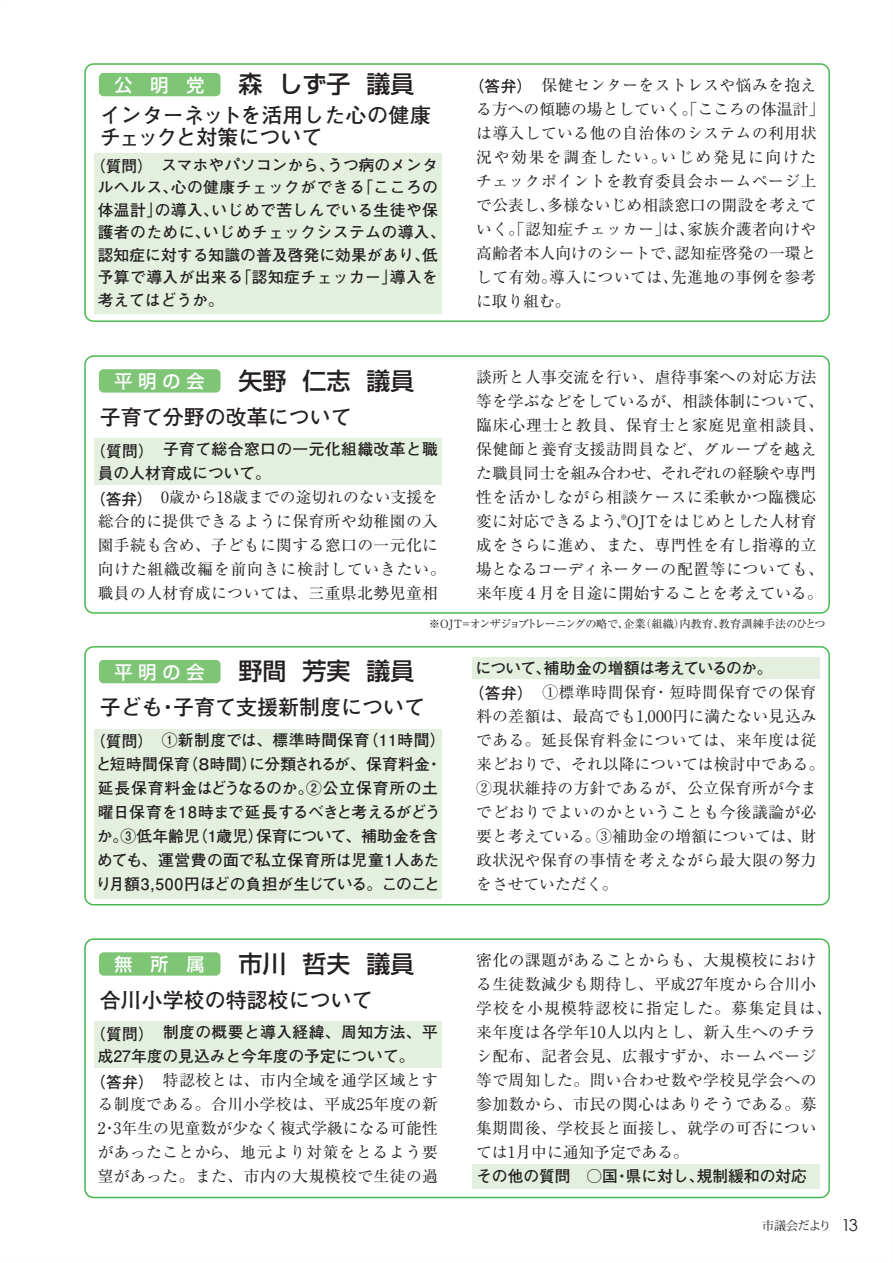
<style>
.page{position:relative;width:893px;height:1263px;background:#fff}
.page>*{position:absolute;margin:0;border:0;box-sizing:border-box;transform-origin:0 0}
.t1{font:500 24px "Shin Go Pr 5";color:#231f20}
.t2{font:700 21px/22.5px "Futo Go B101 Pr 5";color:#231f20}
.t3{font:500 18px "Shin Go Pr 5";letter-spacing:.335em;color:#fff}
.t4{font:15.75px/24px "Ryumin Pr 5";letter-spacing:.03em;color:#231f20}
.t5{font:700 15.75px/22.5px "Futo Go B101 Pr 5";letter-spacing:.015em;color:#231f20}
.t6{font:15.75px "Ryumin Pr 5";letter-spacing:.005em;color:#231f20}
.t7{font:15.75px "Ryumin Pr 5";letter-spacing:.055em;color:#231f20}
.t8{font:15.75px "Ryumin Pr 5";letter-spacing:.05em;color:#231f20}
.t9{font:700 15.75px "Futo Go B101 Pr 5";letter-spacing:-.045em;color:#231f20}
.t10{font:15.75px "Ryumin Pr 5";color:#231f20}
.t11{font:12px "Koz Min Pro";letter-spacing:-.03em;color:#231f20}
.t12{font:11.25px "Ryumin Pro";letter-spacing:-.05em;color:#231f20}
.t13{font:7.5px "Ryumin Pro";color:#231f20}
.s1{font-family:"Futo Go B101 Pr 5";font-weight:700}
.s2{font-family:"Futo Go B101 Pro";font-weight:700}
.s3{font-family:"Century Gothic";font-size:16.5px}
</style>
<div class="page">
<div style="left:94px;top:154px;width:348px;height:160px;background:#e3f0df"></div>
<div style="left:84px;top:63px;width:746px;height:259px;border:2px solid #4ab84f;border-radius:9px"></div>
<div style="left:99px;top:73px;width:121px;height:23px;background:#7ec676;border-radius:5px"></div>
<div style="left:94px;top:438px;width:348px;height:46px;background:#e3f0df"></div>
<div style="left:472px;top:656px;width:347px;height:22px;background:#e3f0df"></div>
<div style="left:84px;top:355px;width:746px;height:259px;border:2px solid #4ab84f;border-radius:9px"></div>
<div style="left:99px;top:369px;width:121px;height:24px;background:#7ec676;border-radius:5px"></div>
<div style="left:94px;top:729px;width:348px;height:170px;background:#e3f0df"></div>
<div style="left:84px;top:646px;width:746px;height:259px;border:2px solid #4ab84f;border-radius:9px"></div>
<div style="left:99px;top:660px;width:121px;height:23px;background:#7ec676;border-radius:5px"></div>
<div style="left:94px;top:1021px;width:348px;height:46px;background:#e3f0df"></div>
<div style="left:472px;top:1164px;width:347px;height:24px;background:#e3f0df"></div>
<div style="left:84px;top:938px;width:746px;height:260px;border:2px solid #4ab84f;border-radius:9px"></div>
<div style="left:99px;top:952px;width:121px;height:24px;background:#7ec676;border-radius:5px"></div>
<p class="t3" style="left:114px;top:70px;width:91px">公　明　党</p>
<p class="t1" style="left:239px;top:65px;width:177px">森 しず子 議員</p>
<p class="t2" style="left:100px;top:102px;width:333px">インターネットを活用した心の健康チェックと対策について</p>
<p class="t5" style="left:98px;top:153px;width:350px;text-indent:-8px">（質問）　スマホやパソコンから、うつ病のメンタルヘルス、心の健康チェックができる「こころの体温計」の導入、いじめで苦しんでいる生徒や保護者のために、いじめチェックシステムの導入、認知症に対する知識の普及啓発に効果があり、低予算で導入が出来る「認知症チェッカー」導入を考えてはどうか。</p>
<p class="t3" style="left:114px;top:366px;width:91px">平明の会</p>
<p class="t1" style="left:239px;top:361px;width:177px">矢野 仁志 議員</p>
<p class="t2" style="left:100px;top:404px;width:253px">子育て分野の改革について</p>
<p class="t5" style="left:90px;top:437px;width:350px">（質問）子育て総合窓口の一元化組織改革と職</p>
<p class="t5" style="left:98px;top:461px;width:175px">員の人材育成について。</p>
<p class="t6" style="left:90px;top:485px;width:349px"><span class="s1">（答弁）</span> 0歳から18歳までの途切れのない支援を</p>
<p class="t4" style="left:98px;top:508px;width:342px">総合的に提供できるように保育所や幼稚園の入</p>
<p class="t4" style="left:98px;top:532px;width:342px">園手続も含め、子どもに関する窓口の一元化に</p>
<p class="t7" style="left:98px;top:557px;width:350px">向けた組織改編を前向きに検討していきたい。</p>
<p class="t4" style="left:98px;top:580px;width:342px">職員の人材育成については、三重県北勢児童相</p>
<p class="t4" style="left:476px;top:72px;width:349px;text-indent:-8px"><span class="s1">（答弁）</span>保健センターをストレスや悩みを抱える方への傾聴の場としていく。「こころの体温計」は導入している他の自治体のシステムの利用状況や効果を調査したい。いじめ発見に向けたチェックポイントを教育委員会ホームページ上で公表し、多様ないじめ相談窓口の開設を考えていく。「認知症チェッカー」は、家族介護者向けや高齢者本人向けのシートで、認知症啓発の一環として有効。導入については、先進地の事例を参考に取り組む。</p>
<p class="t4" style="left:476px;top:364px;width:350px">談所と人事交流を行い、虐待事案への対応方法等を学ぶなどをしているが、相談体制について、臨床心理士と教員、保育士と家庭児童相談員、保健師と養育支援訪問員など、グループを越えた職員同士を組み合わせ、それぞれの経験や専門性を活かしながら相談ケースに柔軟かつ臨機応変に対応できるよう、ＯＪＴをはじめとした人材育成をさらに進め、また、専門性を有し指導的立場となるコーディネーターの配置等についても、来年度４月を目途に開始することを考えている。</p>
<p class="t13" style="left:620px;top:511px;width:9px">※</p>
<p class="t12" style="left:429px;top:615px;width:398px">※OJT＝オンザジョブトレーニングの略で、企業（組織）内教育、教育訓練手法のひとつ</p>
<p class="t3" style="left:114px;top:657px;width:91px">平明の会</p>
<p class="t1" style="left:239px;top:652px;width:177px">野間 芳実 議員</p>
<p class="t2" style="left:100px;top:695px;width:327px">子ども・子育て支援新制度について</p>
<p class="t5" style="left:90px;top:727px;width:357px;line-height:24px;text-align:center">（質問） ①新制度では、標準時間保育（11時間）と短時間保育（８時間）に分類されるが、保育料金・延長保育料金はどうなるのか。②公立保育所の土曜日保育を18時まで延長するべきと考えるがどうか。③低年齢児（1歳児）保育について、補助金を含めても、運営費の面で私立保育所は児童1人あたり月額3,500円ほどの負担が生じている。このこと</p>
<p class="t3" style="left:114px;top:949px;width:91px">無　所　属</p>
<p class="t1" style="left:239px;top:944px;width:177px">市川 哲夫 議員</p>
<p class="t2" style="left:100px;top:987px;width:274px">合川小学校の特認校について</p>
<p class="t5" style="left:90px;top:1020px;width:350px">（質問）制度の概要と導入経緯、周知方法、平</p>
<p class="t5" style="left:98px;top:1044px;width:318px">成27年度の見込みと今年度の予定について。</p>
<p class="t4" style="left:90px;top:1067px;width:350px"><span class="s1">（答弁）</span>　特認校とは、市内全域を通学区域とす</p>
<p class="t4" style="left:98px;top:1091px;width:342px">る制度である。合川小学校は、平成25年度の新</p>
<p class="t6" style="left:98px;top:1116px;width:342px">2・3年生の児童数が少なく複式学級になる可能性</p>
<p class="t8" style="left:98px;top:1140px;width:342px">があったことから、地元より対策をとるよう要</p>
<p class="t4" style="left:98px;top:1163px;width:342px">望があった。また、市内の大規模校で生徒の過</p>
<p class="t9" style="left:475px;top:655px;width:299px">について、補助金の増額は考えているのか。</p>
<p class="t4" style="left:468px;top:679px;width:349px"><span class="s1">（答弁）</span> ①標準時間保育・短時間保育での保育</p>
<p class="t4" style="left:476px;top:703px;width:342px">料の差額は、最高でも1,000円に満たない見込み</p>
<p class="t4" style="left:476px;top:727px;width:342px">である。延長保育料金については、来年度は従</p>
<p class="t6" style="left:476px;top:751px;width:350px">来どおりで、それ以降については検討中である。</p>
<p class="t4" style="left:476px;top:775px;width:342px">②現状維持の方針であるが、公立保育所が今ま</p>
<p class="t4" style="left:476px;top:799px;width:342px">でどおりでよいのかということも今後議論が必</p>
<p class="t6" style="left:476px;top:823px;width:342px">要と考えている。③補助金の増額については、財</p>
<p class="t4" style="left:476px;top:847px;width:342px">政状況や保育の事情を考えながら最大限の努力</p>
<p class="t10" style="left:476px;top:871px;width:143px">をさせていただく。</p>
<p class="t4" style="left:476px;top:947px;width:357px">密化の課題があることからも、大規模校における生徒数減少も期待し、平成27年度から合川小学校を小規模特認校に指定した。募集定員は、来年度は各学年10人以内とし、新入生へのチラシ配布、記者会見、広報すずか、ホームページ等で周知した。問い合わせ数や学校見学会への参加数から、市民の関心はありそうである。募集期間後、学校長と面接し、就学の可否については1月中に通知予定である。<br><span class="s2">その他の質問　○国・県に対し、規制緩和の対応</span></p>
<p class="t11" style="left:762px;top:1217px;width:97px">市議会だより <span class="s3">13</span></p>
</div>
